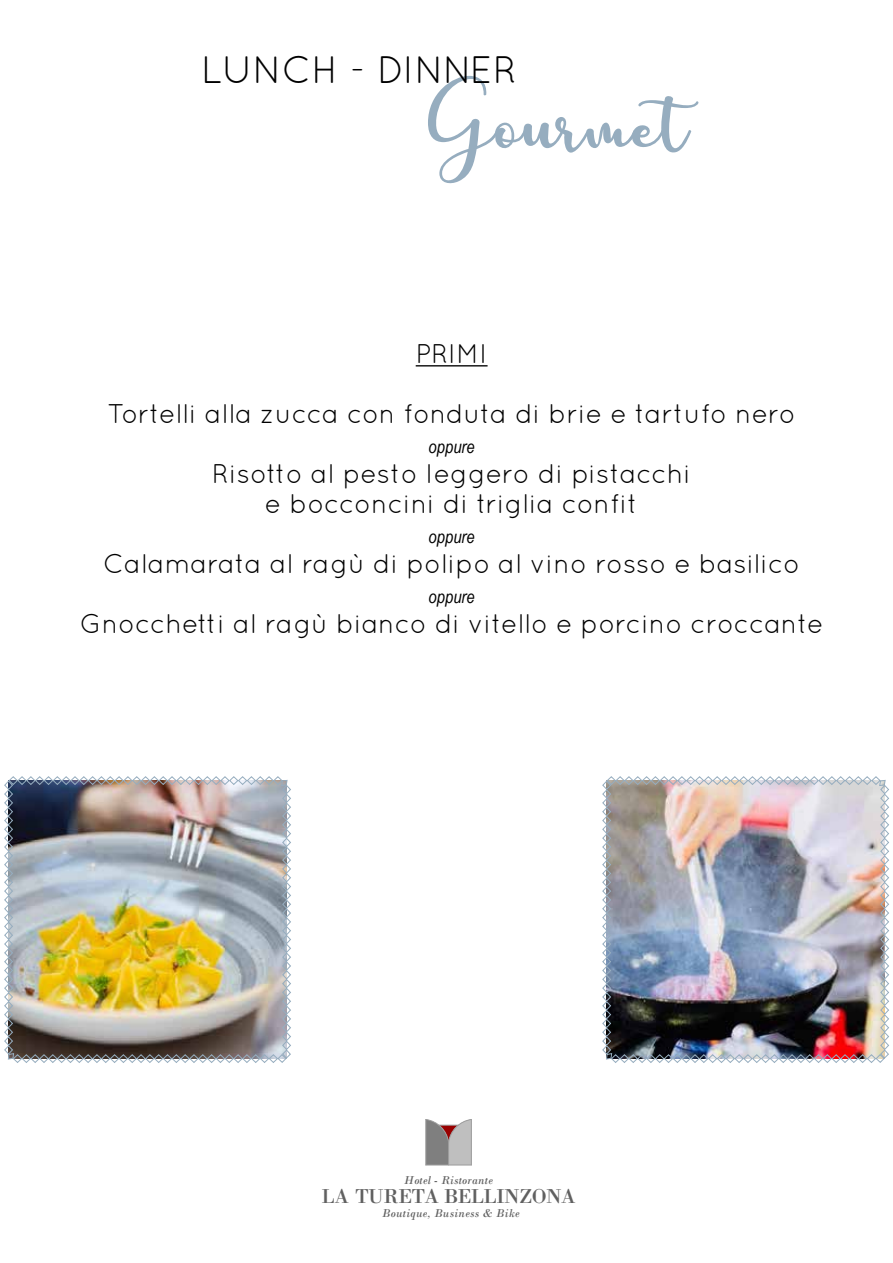
<style>
.page{position:relative;width:893px;height:1263px;background:#fff}
.page>*{position:absolute;margin:0;border:0;box-sizing:border-box;transform-origin:0 0}
.t1{font:59.85px "charlotte";color:#96adbf}
.t2{font:38.25px "Quicksand";letter-spacing:-.015em;color:#000}
.t3{font:27px/30px "Quicksand";color:#000;text-align:center}
.t4{font:20.85px "Bodoni XT";letter-spacing:-.01em;color:#606060}
.t5{font:italic 18px "Arial Narrow";letter-spacing:.005em;color:#000}
.t6{font:italic 12px "Bodoni";letter-spacing:.02em;color:#606060}
</style>
<div class="page">
<img style="left:4px;top:776px;width:287px;height:287px">
<hr style="left:426px;top:1165px;width:45px;height:1px;background:#9d9d9d">
<hr style="left:471px;top:1119px;width:1px;height:46px;background:#9d9d9d">
<svg style="left:426px;top:1119px;width:45px;height:46px;background:#a69f9f"></svg>
<img style="left:602px;top:776px;width:287px;height:287px">
<hr style="left:416px;top:365px;width:72px;height:1px;background:#000">
<h2 class="t2" style="left:201px;top:48px;width:318px">LUNCH - DINNER</h2>
<h1 class="t1" style="left:424px;top:92px;width:300px">Gourmet</h1>
<p class="t3" style="left:416px;top:338px;width:73px">PRIMI</p>
<p class="t3" style="left:108px;top:398px;width:690px">Tortelli alla zucca con fonduta di brie e tartufo nero</p>
<p class="t5" style="left:428px;top:434px;width:48px">oppure</p>
<p class="t3" style="left:212px;top:458px;width:480px">Risotto al pesto leggero di pistacchi e bocconcini di triglia confit</p>
<p class="t5" style="left:428px;top:524px;width:48px">oppure</p>
<p class="t3" style="left:103px;top:548px;width:698px">Calamarata al ragù di polipo al vino rosso e basilico</p>
<p class="t5" style="left:428px;top:584px;width:48px">oppure</p>
<p class="t3" style="left:80px;top:608px;width:745px">Gnocchetti al ragù bianco di vitello e porcino croccante</p>
<p class="t6" style="left:404px;top:1173px;width:90px">Hotel - Ristorante</p>
<p class="t6" style="left:382px;top:1206px;width:139px">Boutique, Business &amp; Bike</p>
<p class="t4" style="left:322px;top:1183px;width:255px">LA TURETA BELLINZONA</p>
</div>
